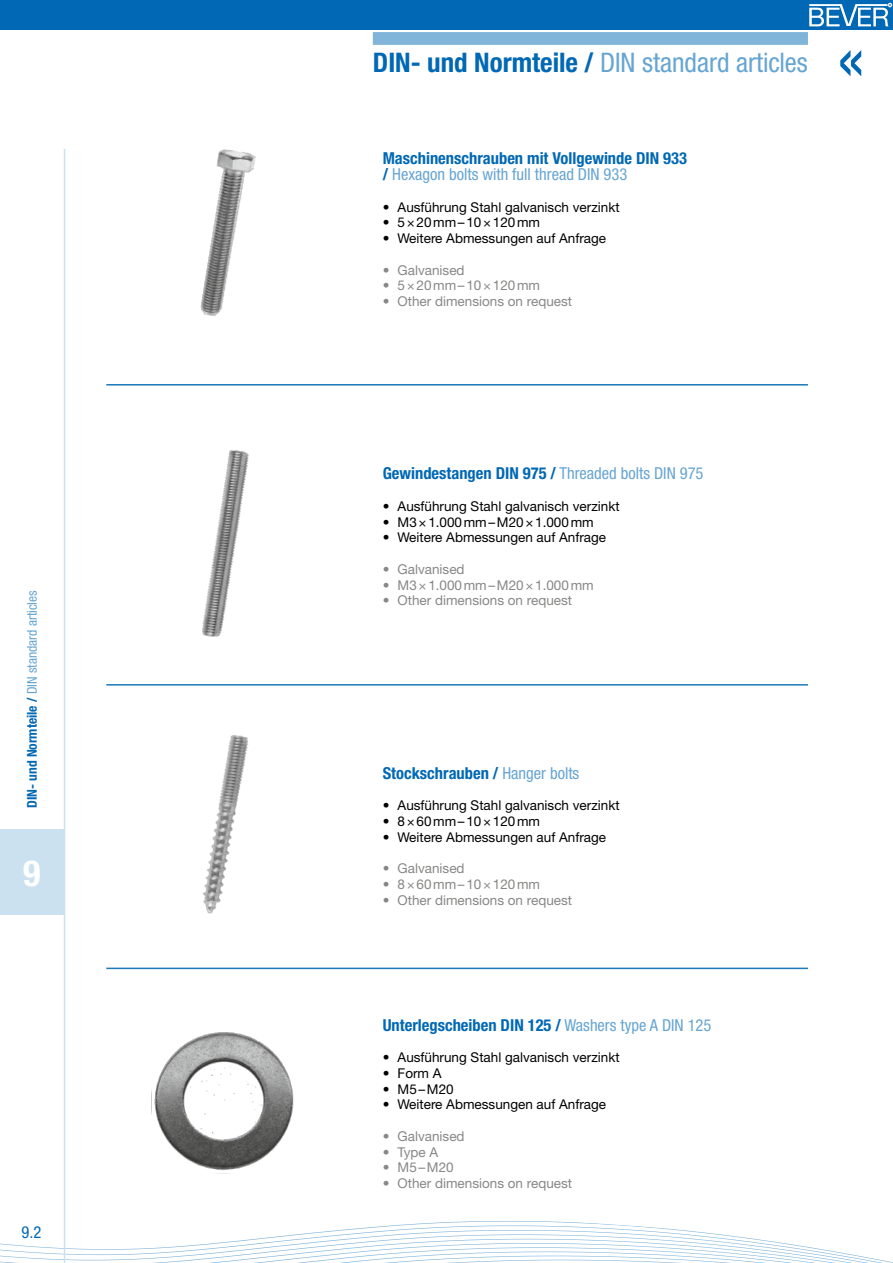
<style>
.page{position:relative;width:893px;height:1263px;background:#fff}
.page>*{position:absolute;margin:0;border:0;box-sizing:border-box;transform-origin:0 0}
.t1{font:700 condensed 36px "Helvetica Neue";color:#fff}
.t2{font:condensed 27px "Helvetica Neue";color:#66a5d2}
.t3{font:700 condensed 16.5px/15.8px "Helvetica Neue";color:#0068b4}
.t4{font:condensed 16.5px "Helvetica Neue";color:#0068b4}
.t5{font:13.5px "Helvetica Neue";color:#000}
.t6{font:13.5px "Helvetica Neue";color:#878786}
.t7{font:condensed 13.5px "Helvetica Neue";color:#66a5d2}
.s1{font-weight:700;color:#0068b4}
.s2{font-weight:400;color:#66a5d2}
</style>
<div class="page">
<div style="left:0;top:0;width:893px;height:30px;background:#0068b4"></div>
<svg style="left:809px;top:2px;width:84px;height:25px"></svg>
<svg style="left:0;top:1214px;width:893px;height:49px"></svg>
<div style="left:373px;top:32px;width:435px;height:13px;background:#80b4d9"></div>
<div style="left:0;top:829px;width:64px;height:85px;background:#cce1f0"></div>
<hr style="left:64px;top:149px;width:1px;height:1114px;background:#cce1f0">
<hr style="left:106px;top:968px;width:702px;height:1px;background:#1a78bb">
<img style="left:200px;top:149px;width:56px;height:167px">
<img style="left:202px;top:450px;width:47px;height:187px">
<img style="left:203px;top:735px;width:46px;height:179px">
<hr style="left:106px;top:684px;width:702px;height:2px;background:#1a78bb">
<hr style="left:106px;top:384px;width:702px;height:2px;background:#1a78bb">
<img style="left:151px;top:1032px;width:143px;height:142px">
<p class="t7" style="left:24px;top:808px;width:219px;rotate:-90deg"><span class="s1">DIN- und Normteile /</span> DIN standard articles</p>
<h1 class="t1" style="left:23px;top:851px;width:19px">9</h1>
<p class="t4" style="left:22px;top:1222px;width:21px">9.2</p>
<h2 class="t2" style="left:373px;top:47px;width:437px"><span class="s1">DIN- und Normteile /</span> DIN standard articles</h2>
<p class="t3" style="left:383px;top:150px;width:306px">Maschinenschrauben mit Vollgewinde DIN 933 / <span class="s2">Hexagon bolts with full thread DIN 933</span></p>
<p class="t5" style="left:383px;top:199px;width:238px">• Ausführung Stahl galvanisch verzinkt</p>
<p class="t5" style="left:383px;top:214px;width:159px">• 5×20mm–10×120mm</p>
<p class="t5" style="left:383px;top:230px;width:225px">• Weitere Abmessungen auf Anfrage</p>
<p class="t6" style="left:383px;top:262px;width:83px">• Galvanised</p>
<p class="t6" style="left:383px;top:277px;width:159px">• 5×20mm–10×120mm</p>
<p class="t6" style="left:383px;top:293px;width:191px">• Other dimensions on request</p>
<p class="t3" style="left:383px;top:465px;width:322px">Gewindestangen DIN 975 / <span class="s2">Threaded bolts DIN 975</span></p>
<p class="t5" style="left:383px;top:498px;width:238px">• Ausführung Stahl galvanisch verzinkt</p>
<p class="t5" style="left:383px;top:514px;width:212px">• M3×1.000mm–M20×1.000mm</p>
<p class="t5" style="left:383px;top:529px;width:225px">• Weitere Abmessungen auf Anfrage</p>
<p class="t6" style="left:383px;top:561px;width:83px">• Galvanised</p>
<p class="t6" style="left:383px;top:577px;width:212px">• M3×1.000mm–M20×1.000mm</p>
<p class="t6" style="left:383px;top:592px;width:191px">• Other dimensions on request</p>
<p class="t3" style="left:383px;top:765px;width:198px">Stockschrauben / <span class="s2">Hanger bolts</span></p>
<p class="t5" style="left:383px;top:797px;width:238px">• Ausführung Stahl galvanisch verzinkt</p>
<p class="t5" style="left:383px;top:813px;width:159px">• 8×60mm–10×120mm</p>
<p class="t5" style="left:383px;top:829px;width:225px">• Weitere Abmessungen auf Anfrage</p>
<p class="t6" style="left:383px;top:860px;width:83px">• Galvanised</p>
<p class="t6" style="left:383px;top:876px;width:159px">• 8×60mm–10×120mm</p>
<p class="t6" style="left:383px;top:892px;width:191px">• Other dimensions on request</p>
<p class="t3" style="left:383px;top:1017px;width:330px">Unterlegscheiben DIN 125 / <span class="s2">Washers type A DIN 125</span></p>
<p class="t5" style="left:383px;top:1049px;width:238px">• Ausführung Stahl galvanisch verzinkt</p>
<p class="t5" style="left:383px;top:1065px;width:60px">• Form A</p>
<p class="t5" style="left:383px;top:1081px;width:73px">• M5–M20</p>
<p class="t5" style="left:383px;top:1096px;width:225px">• Weitere Abmessungen auf Anfrage</p>
<p class="t6" style="left:383px;top:1128px;width:83px">• Galvanised</p>
<p class="t6" style="left:383px;top:1144px;width:57px">• Type A</p>
<p class="t6" style="left:383px;top:1159px;width:73px">• M5–M20</p>
<p class="t6" style="left:383px;top:1175px;width:191px">• Other dimensions on request</p>
</div>
